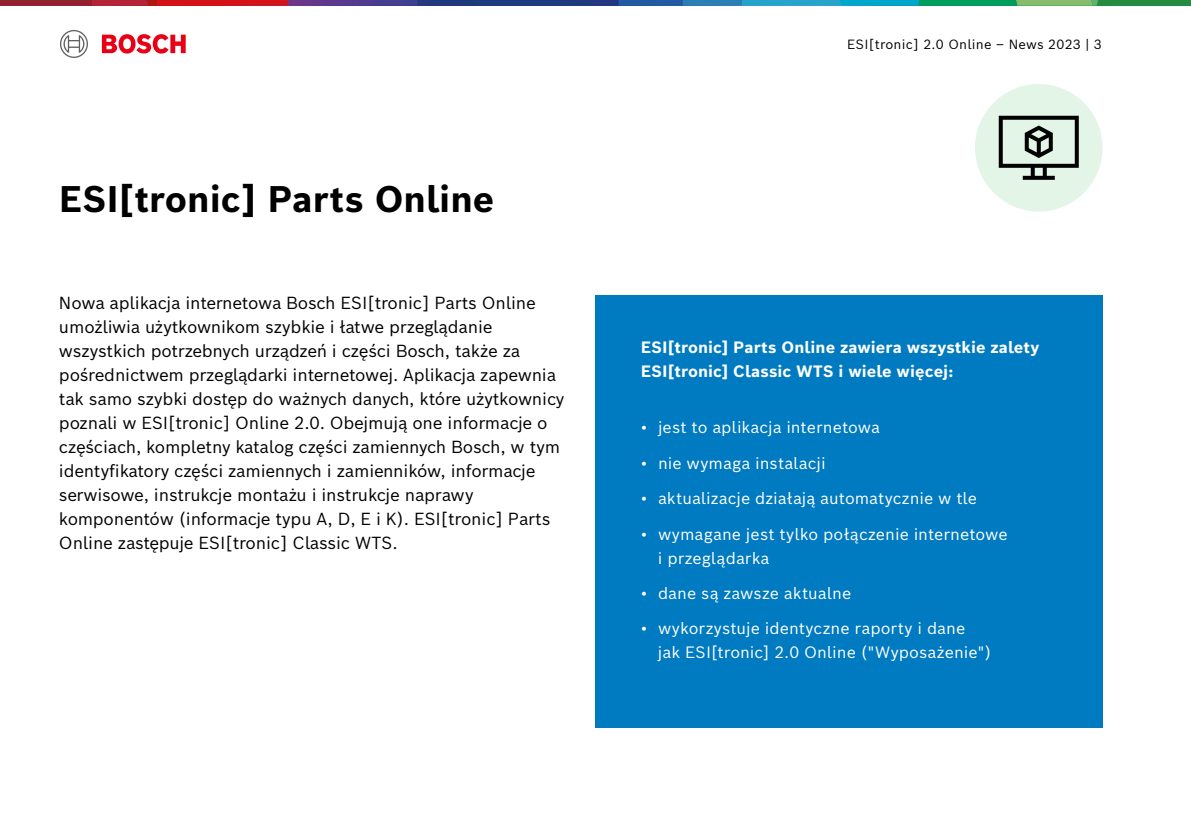
<style>
.page{position:relative;width:1191px;height:840px;background:#fff}
.page>*{position:absolute;margin:0;border:0;box-sizing:border-box;transform-origin:0 0}
.t1{font:700 36px "Bosch Sans";color:#000}
.t2{font:17px/24px "Bosch Sans";letter-spacing:-.01em;color:#000}
.t3{font:16px/24px "Bosch Sans";letter-spacing:.005em;color:#fff}
.t4{font:700 16px/24px "Bosch Sans";letter-spacing:.005em;color:#fff}
.t5{font:13px "Bosch Sans";letter-spacing:.02em;color:#000}
</style>
<div class="page">
<div style="left:595px;top:295px;width:507px;height:432px;background:#007ac0"></div>
<svg style="left:102px;top:34px;width:84px;height:20px"></svg>
<svg style="left:60px;top:30px;width:28px;height:28px"></svg>
<div style="left:0;top:0;width:92px;height:6px;background:#942131"></div>
<svg style="left:92px;top:0;width:1099px;height:6px;background:#476377"></svg>
<div style="left:975px;top:84px;width:127px;height:127px;background:#e2f5e7;border-radius:50%"></div>
<svg style="left:998px;top:116px;width:80px;height:64px"></svg>
<h1 class="t1" style="left:59px;top:168px;width:437px">ESI[tronic] Parts Online</h1>
<p class="t2" style="left:59px;top:289px;width:507px">Nowa aplikacja internetowa Bosch ESI[tronic] Parts Online umożliwia użytkownikom szybkie i łatwe przeglądanie wszystkich potrzebnych urządzeń i części Bosch, także za pośrednictwem przeglądarki internetowej. Aplikacja zapewnia tak samo szybki dostęp do ważnych danych, które użytkownicy poznali w ESI[tronic] Online 2.0. Obejmują one informacje o częściach, kompletny katalog części zamiennych Bosch, w tym identyfikatory części zamiennych i zamienników, informacje serwisowe, instrukcje montażu i instrukcje naprawy komponentów (informacje typu A, D, E i K). ESI[tronic] Parts Online zastępuje ESI[tronic] Classic WTS.</p>
<p class="t5" style="left:847px;top:33px;width:256px">ESI[tronic] 2.0 Online – News 2023 | 3</p>
<p class="t4" style="left:641px;top:334px;width:400px">ESI[tronic] Parts Online zawiera wszystkie zalety<br>ESI[tronic] Classic WTS i wiele więcej:</p>
<p class="t3" style="left:641px;top:414px;width:241px">• jest to aplikacja internetowa</p>
<p class="t3" style="left:641px;top:449px;width:186px">• nie wymaga instalacji</p>
<p class="t3" style="left:641px;top:484px;width:338px">• aktualizacje działają automatycznie w tle</p>
<p class="t3" style="left:658px;top:520px;width:351px;text-indent:-17px">• wymagane jest tylko połączenie internetowe i przeglądarka</p>
<p class="t3" style="left:641px;top:579px;width:212px">• dane są zawsze aktualne</p>
<p class="t3" style="left:658px;top:614px;width:335px;text-indent:-17px">• wykorzystuje identyczne raporty i dane jak ESI[tronic] 2.0 Online ("Wyposażenie")</p>
</div>
